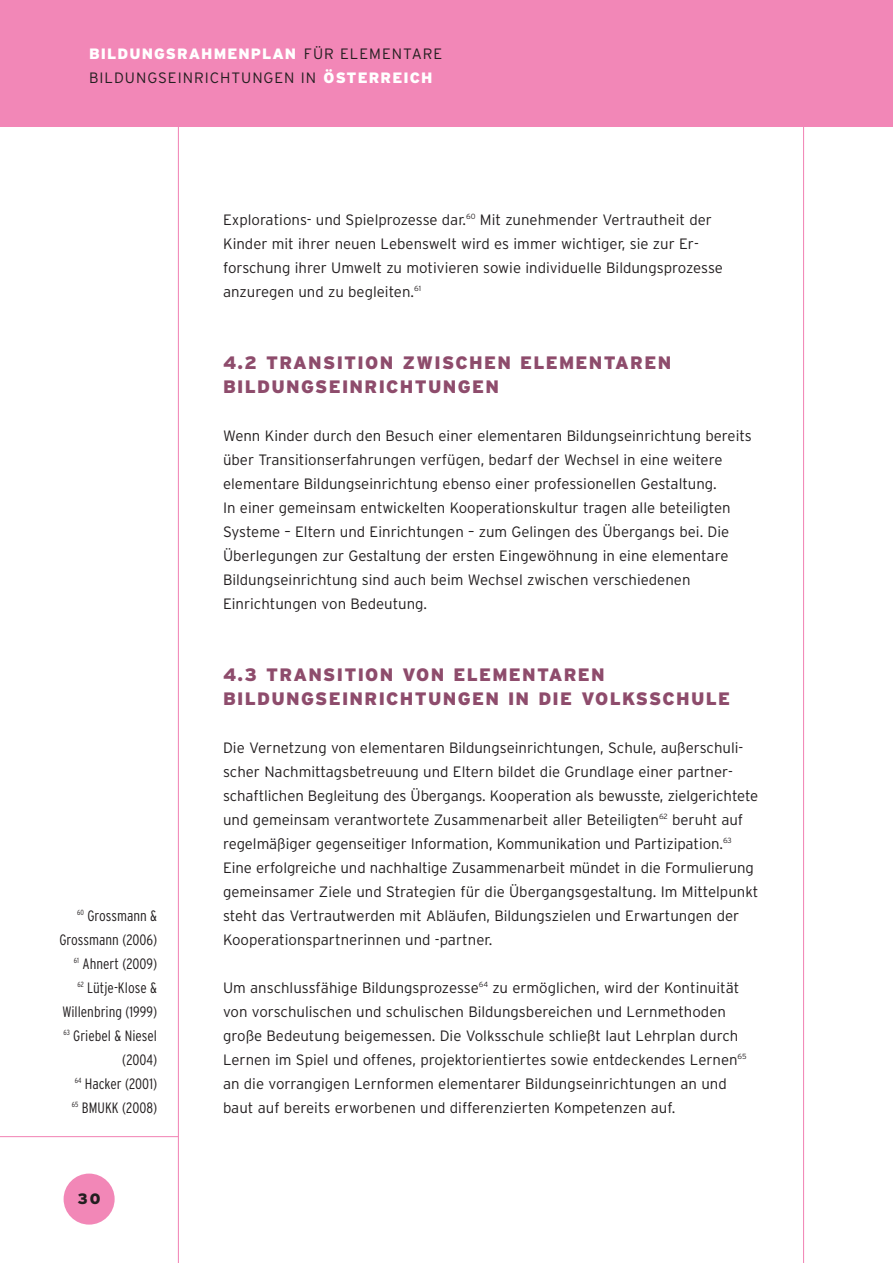
<style>
.page{position:relative;width:893px;height:1263px;background:#fff}
.page>*{position:absolute;margin:0;border:0;box-sizing:border-box;transform-origin:0 0}
.t1{font:900 18px/24px "Interstate";letter-spacing:.07em;color:#8e4c6c}
.t2{font:300 15px/24px "Interstate";color:#231f20}
.t3{font:300 condensed 15px/24px "Interstate";color:#231f20;text-align:right}
.t4{font:300 15px/24px "Interstate";letter-spacing:.065em;color:#231f20}
.t5{font:900 15px "Interstate";color:#231f20}
.s1{font-weight:900;color:#fff}
</style>
<div class="page">
<div style="left:0;top:0;width:893px;height:126px;background:#f287b7"></div>
<div style="left:64px;top:1174px;width:51px;height:51px;background:#f287b7;border-radius:50%"></div>
<hr style="left:803px;top:126px;width:1px;height:1137px;background:#f287b7">
<hr style="left:0;top:1136px;width:178px;height:1px;background:#f287b7">
<hr style="left:178px;top:126px;width:1px;height:1137px;background:#f287b7">
<p class="t4" style="left:89px;top:43px;width:355px"><span class="s1">BILDUNGSRAHMENPLAN</span> FÜR ELEMENTARE<br>BILDUNGSEINRICHTUNGEN IN <span class="s1">ÖSTERREICH</span></p>
<p class="t2" style="left:223px;top:209px;width:501px">Explorations- und Spielprozesse dar.<sup>60</sup> Mit zunehmender Vertrautheit der Kinder mit ihrer neuen Lebenswelt wird es immer wichtiger, sie zur Er&shy;forschung ihrer Umwelt zu motivieren sowie individuelle Bildungsprozesse anzuregen und zu begleiten.<sup>61</sup></p>
<p class="t3" style="left:60px;top:905px;width:99px"><sup>60</sup> Grossmann &amp;<br>Grossmann (2006)<br><sup>61</sup> Ahnert (2009)<br><sup>62</sup> Lütje-Klose &amp;<br>Willenbring (1999)<br><sup>63</sup> Griebel &amp; Niesel (2004)<br><sup>64</sup> Hacker (2001)<br><sup>65</sup> BMUKK (2008)</p>
<p class="t5" style="left:78px;top:1193px;width:24px">30</p>
<p class="t1" style="left:223px;top:352px;width:450px">4.2 TRANSITION ZWISCHEN ELEMENTAREN<br>BILDUNGSEINRICHTUNGEN</p>
<p class="t2" style="left:223px;top:425px;width:530px">Wenn Kinder durch den Besuch einer elementaren Bildungseinrichtung bereits über Transitionserfahrungen verfügen, bedarf der Wechsel in eine weitere elementare Bildungseinrichtung ebenso einer professionellen Gestaltung.<br>In einer gemeinsam entwickelten Kooperationskultur tragen alle beteiligten Systeme – Eltern und Einrichtungen – zum Gelingen des Übergangs bei. Die Überlegungen zur Gestaltung der ersten Eingewöhnung in eine elementare Bildungseinrichtung sind auch beim Wechsel zwischen verschiedenen Einrichtungen von Bedeutung.</p>
<p class="t1" style="left:223px;top:664px;width:509px">4.3 TRANSITION VON ELEMENTAREN<br>BILDUNGSEINRICHTUNGEN IN DIE VOLKSSCHULE</p>
<p class="t2" style="left:223px;top:737px;width:537px">Die Vernetzung von elementaren Bildungseinrichtungen, Schule, außerschuli&shy;scher Nachmittagsbetreuung und Eltern bildet die Grundlage einer partner&shy;schaftlichen Begleitung des Übergangs. Kooperation als bewusste, zielgerichtete und gemeinsam verantwortete Zusammenarbeit aller Beteiligten<sup>62</sup> beruht auf regelmäßiger gegenseitiger Information, Kommunikation und Partizipation.<sup>63<br></sup>Eine erfolgreiche und nachhaltige Zusammenarbeit mündet in die Formulierung gemeinsamer Ziele und Strategien für die Übergangsgestaltung. Im Mittelpunkt steht das Vertrautwerden mit Abläufen, Bildungszielen und Erwartungen der Kooperationspartnerinnen und -partner.</p>
<p class="t2" style="left:223px;top:977px;width:525px">Um anschlussfähige Bildungsprozesse<sup>64</sup> zu ermöglichen, wird der Kontinuität von vorschulischen und schulischen Bildungsbereichen und Lernmethoden große Bedeutung beigemessen. Die Volksschule schließt laut Lehrplan durch Lernen im Spiel und offenes, projektorientiertes sowie entdeckendes Lernen<sup>65 </sup>an die vorrangigen Lernformen elementarer Bildungseinrichtungen an und baut auf bereits erworbenen und differenzierten Kompetenzen auf.</p>
</div>
